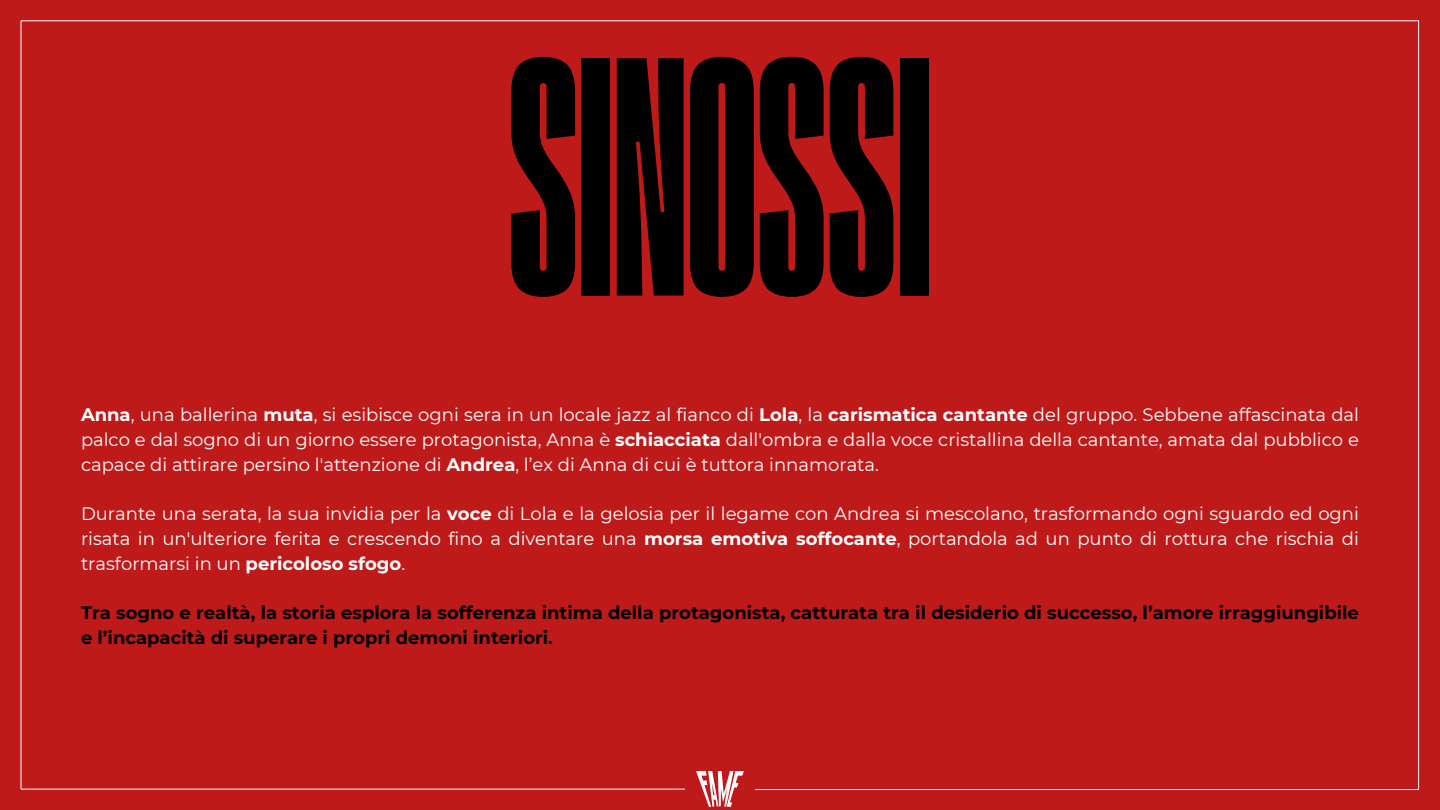
<style>
.page{position:relative;width:1440px;height:810px;background:#be1a1a}
.page>*{position:absolute;margin:0;border:0;box-sizing:border-box;transform-origin:0 0}
.t1{font:900 339px "Segment A Key";color:#000}
.t2{font:18px/24.8px "Montserrat";color:#fff;text-align:justify}
.t3{font:700 18px/24.8px "Montserrat";color:#000}
.s1{font-weight:700}
</style>
<div class="page">
<hr style="left:21px;top:20px;width:1398px;height:1px;background:#fff">
<hr style="left:21px;top:789px;width:664px;height:1px;background:#fff">
<hr style="left:21px;top:21px;width:1px;height:768px;background:#fff">
<hr style="left:1418px;top:21px;width:1px;height:768px;background:#fff">
<hr style="left:755px;top:789px;width:664px;height:1px;background:#fff">
<img style="left:697px;top:772px;width:47px;height:35px">
<h1 class="t1" style="left:508px;top:-20px;width:425px">SINOSSI</h1>
<p class="t2" style="left:81px;top:402px;width:1280px"><span class="s1">Anna</span>, una ballerina <span class="s1">muta</span>, si esibisce ogni sera in un locale jazz al fianco di <span class="s1">Lola</span>, la <span class="s1">carismatica cantante</span> del gruppo. Sebbene affascinata dal palco e dal sogno di un giorno essere protagonista, Anna è <span class="s1">schiacciata</span> dall'ombra e dalla voce cristallina della cantante, amata dal pubblico e capace di attirare persino l'attenzione di <span class="s1">Andrea</span>, l’ex di Anna di cui è tuttora innamorata.</p>
<p class="t2" style="left:81px;top:501px;width:1279px">Durante una serata, la sua invidia per la <span class="s1">voce</span> di Lola e la gelosia per il legame con Andrea si mescolano, trasformando ogni sguardo ed ogni risata in un'ulteriore ferita e crescendo fino a diventare una <span class="s1">morsa emotiva soffocante</span>, portandola ad un punto di rottura che rischia di trasformarsi in un <span class="s1">pericoloso sfogo</span>.</p>
<p class="t3" style="left:81px;top:600px;width:1279px">Tra sogno e realtà, la storia esplora la sofferenza intima della protagonista, catturata tra il desiderio di successo, l’amore irraggiungibile e l’incapacità di superare i propri demoni interiori.</p>
</div>
